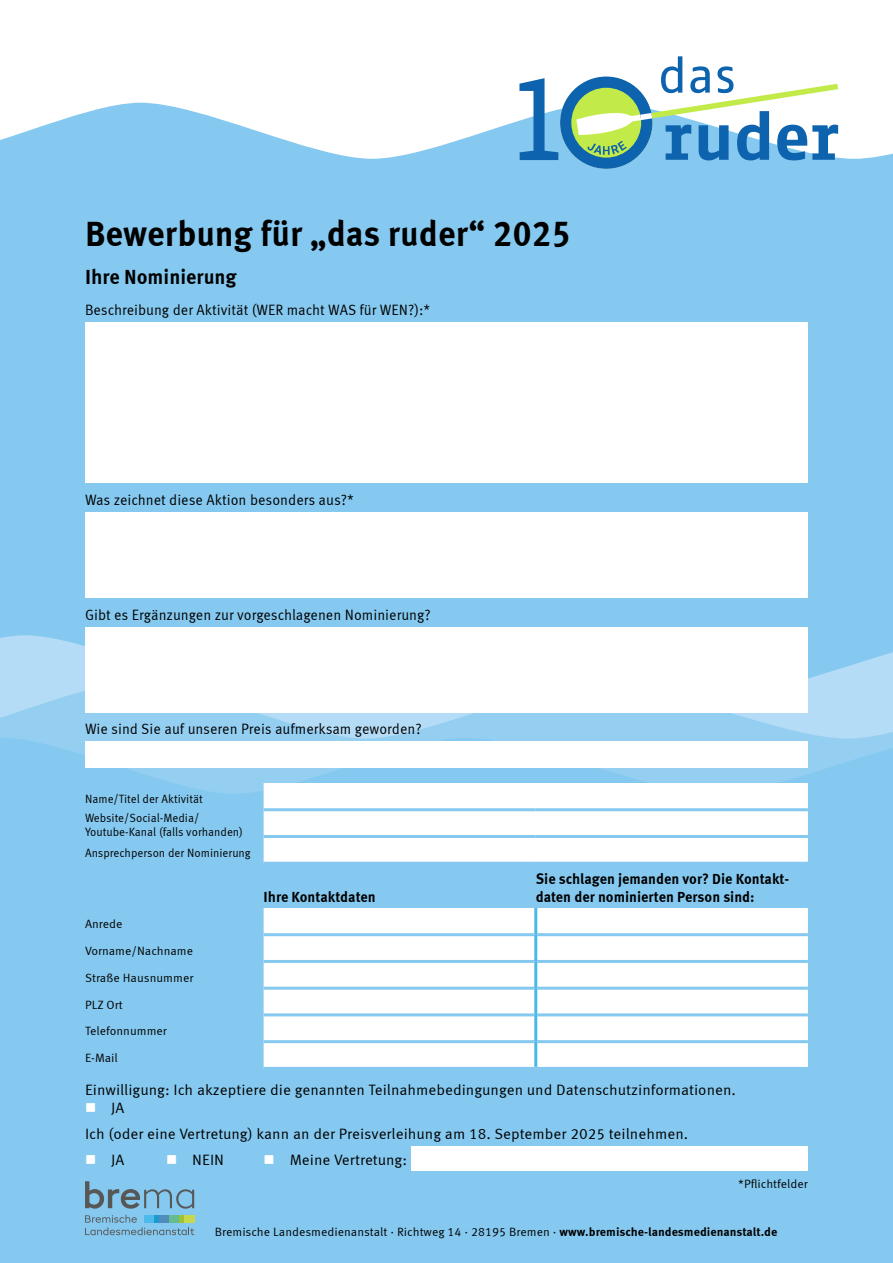
<style>
.page{position:relative;width:893px;height:1263px;background:#fff}
.page>*{position:absolute;margin:0;border:0;box-sizing:border-box;transform-origin:0 0}
.t1{font:700 36px "Meta Correspondence";color:#000;scale:.93 1}
.t2{font:700 21px "Meta Correspondence";color:#000;scale:.93 1}
.t3{font:15px/26.5px "Meta Correspondence";color:#000}
.t4{font:15px "Meta Correspondence";color:#000;scale:.93 1}
.t5{font:700 15px/18px "Meta Correspondence";color:#000;scale:.93 1}
.t6{font:12px "Meta Correspondence";color:#000}
.t7{font:12px/18.8px "Meta Correspondence";color:#000;scale:.93 1}
.s1{color:#fff}
.s2{font-weight:700}
</style>
<div class="page">
<div style="left:0;top:102px;width:893px;height:1161px;background:#85c9f0"></div>
<svg style="left:0;top:634px;width:893px;height:47px;fill:#b4dcf6"></svg>
<svg style="left:0;top:681px;width:893px;height:55px;fill:#94cff2"></svg>
<svg style="left:0;top:736px;width:893px;height:400px;fill:#85c9f0"></svg>
<div style="left:85px;top:322px;width:723px;height:161px;background:#fff"></div>
<div style="left:85px;top:513px;width:723px;height:85px;background:#fff"></div>
<div style="left:85px;top:627px;width:723px;height:85px;background:#fff"></div>
<div style="left:85px;top:742px;width:723px;height:26px;background:#fff"></div>
<svg style="left:264px;top:783px;width:544px;height:284px"></svg>
<hr style="left:264px;top:933px;width:270px;height:3px;background:#85c9f0">
<hr style="left:537px;top:933px;width:271px;height:3px;background:#85c9f0">
<hr style="left:264px;top:960px;width:270px;height:3px;background:#85c9f0">
<hr style="left:537px;top:960px;width:271px;height:3px;background:#85c9f0">
<hr style="left:264px;top:987px;width:270px;height:3px;background:#85c9f0">
<hr style="left:537px;top:987px;width:271px;height:3px;background:#85c9f0">
<hr style="left:264px;top:1013px;width:270px;height:3px;background:#85c9f0">
<hr style="left:537px;top:1013px;width:271px;height:3px;background:#85c9f0">
<hr style="left:264px;top:1040px;width:270px;height:3px;background:#85c9f0">
<hr style="left:537px;top:1040px;width:271px;height:3px;background:#85c9f0">
<hr style="left:264px;top:1067px;width:272px;height:3px;background:#85c9f0">
<hr style="left:536px;top:1067px;width:272px;height:3px;background:#85c9f0">
<hr style="left:264px;top:808px;width:272px;height:3px;background:#85c9f0">
<hr style="left:536px;top:808px;width:272px;height:3px;background:#85c9f0">
<hr style="left:264px;top:835px;width:272px;height:3px;background:#85c9f0">
<hr style="left:536px;top:835px;width:272px;height:3px;background:#85c9f0">
<hr style="left:264px;top:862px;width:272px;height:3px;background:#85c9f0">
<hr style="left:536px;top:862px;width:272px;height:3px;background:#85c9f0">
<hr style="left:534px;top:908px;width:3px;height:27px;background:#49b8ea">
<hr style="left:534px;top:935px;width:3px;height:26px;background:#49b8ea">
<hr style="left:534px;top:961px;width:3px;height:27px;background:#49b8ea">
<hr style="left:534px;top:988px;width:3px;height:27px;background:#49b8ea">
<hr style="left:534px;top:1015px;width:3px;height:27px;background:#49b8ea">
<hr style="left:534px;top:1042px;width:3px;height:25px;background:#49b8ea">
<div style="left:411px;top:1146px;width:397px;height:24px;background:#fff"></div>
<svg style="left:85px;top:1181px;width:109px;height:27px"></svg>
<svg style="left:85px;top:1215px;width:109px;height:20px"></svg>
<svg style="left:519px;top:56px;width:319px;height:118px"></svg>
<h1 class="t1" style="left:85px;top:212px;width:524px">Bewerbung für „das ruder“ 2025</h1>
<h2 class="t2" style="left:85px;top:264px;width:165px">Ihre Nominierung</h2>
<p class="t4" style="left:85px;top:301px;width:373px">Beschreibung der Aktivität (WER macht WAS für WEN?):*</p>
<p class="t4" style="left:85px;top:491px;width:291px">Was zeichnet diese Aktion besonders aus?*</p>
<p class="t4" style="left:85px;top:606px;width:373px">Gibt es Ergänzungen zur vorgeschlagenen Nominierung?</p>
<p class="t4" style="left:85px;top:721px;width:363px">Wie sind Sie auf unseren Preis aufmerksam geworden?</p>
<p class="t7" style="left:85px;top:790px;width:128px">Name/Titel der Aktivität<br>Website/Social-Media/</p>
<p class="t7" style="left:85px;top:822px;width:180px;line-height:20.4px">Youtube-Kanal (falls vorhanden)<br>Ansprechperson der Nominierung</p>
<p class="t5" style="left:264px;top:887px;width:122px">Ihre Kontaktdaten</p>
<p class="t5" style="left:536px;top:869px;width:274px">Sie schlagen jemanden vor? Die Kontakt&shy;daten der nominierten Person sind:</p>
<p class="t6" style="left:85px;top:917px;width:39px">Anrede</p>
<p class="t6" style="left:85px;top:944px;width:110px">Vorname/Nachname</p>
<p class="t6" style="left:85px;top:971px;width:110px">Straße Hausnummer</p>
<p class="t6" style="left:85px;top:997px;width:39px">PLZ Ort</p>
<p class="t6" style="left:85px;top:1024px;width:83px">Telefonnummer</p>
<p class="t6" style="left:85px;top:1051px;width:34px">E-Mail</p>
<p class="t3" style="left:85px;top:1076px;width:652px">Einwilligung: Ich akzeptiere die genannten Teilnahmebedingungen und Datenschutzinformationen.</p>
<p class="t3" style="left:85px;top:1094px;width:605px"><span class="s1">■</span> JA<br>Ich (oder eine Vertretung) kann an der Preisverleihung am 18. September 2025 teilnehmen.</p>
<p class="t3" style="left:85px;top:1146px;width:41px"><span class="s1">■</span> JA</p>
<p class="t3" style="left:166px;top:1146px;width:60px"><span class="s1">■</span> NEIN</p>
<p class="t3" style="left:264px;top:1146px;width:145px"><span class="s1">■</span> Meine Vertretung:</p>
<p class="t6" style="left:738px;top:1176px;width:71px">*Pflichtfelder</p>
<p class="t6" style="left:215px;top:1225px;width:564px">Bremische Landesmedienanstalt · Richtweg 14 · 28195 Bremen · <span class="s2">www.bremische-landesmedienanstalt.de</span></p>
</div>
